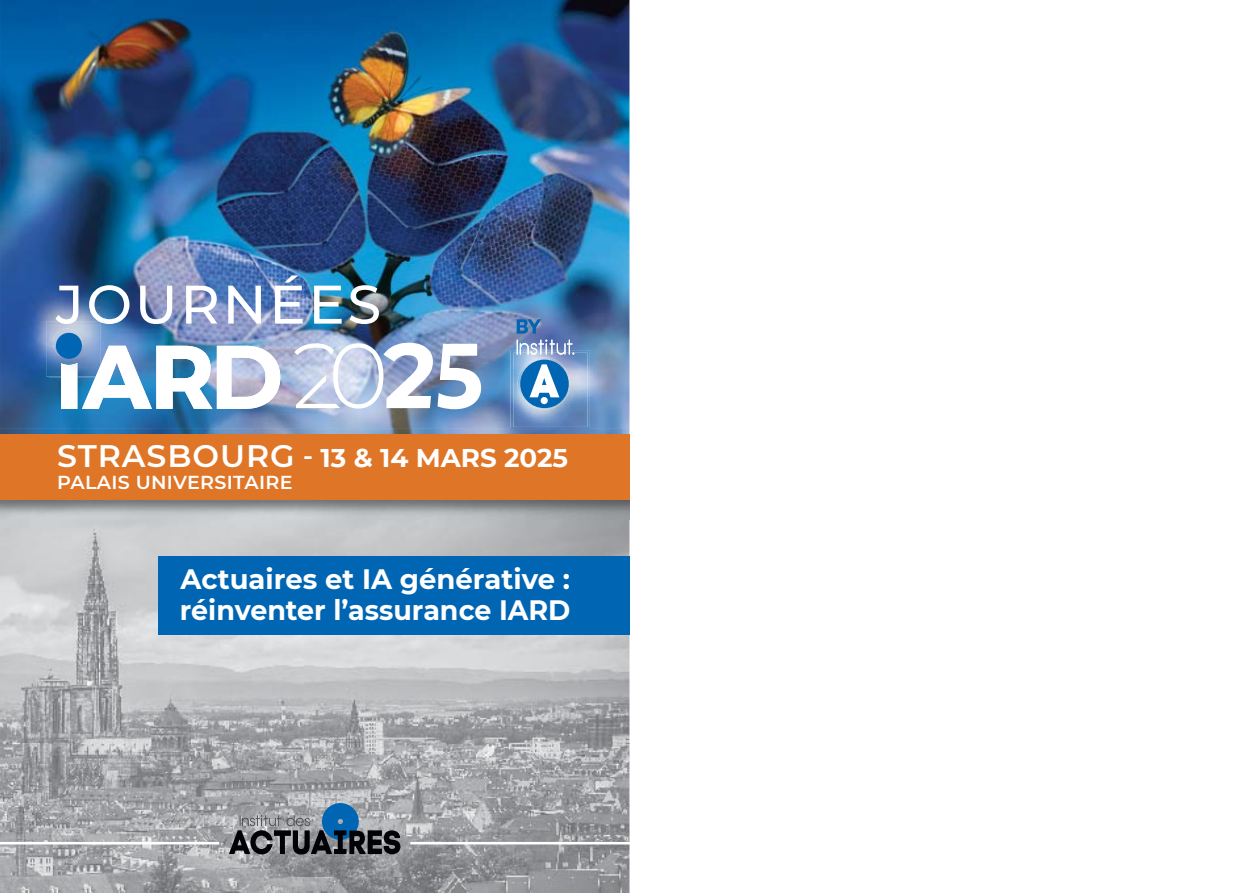
<style>
.page{position:relative;width:1259px;height:893px;background:#fff}
.page>*{position:absolute;margin:0;border:0;box-sizing:border-box;transform-origin:0 0}
.t1{font:700 28.05px/30.9px "Montserrat";color:#fff}
.t2{font:700 25.65px "Montserrat";color:#fff}
.t3{font:600 18.75px "Montserrat";letter-spacing:.015em;color:#fff}
.s1{font-weight:600;font-size:31.05px}
.s2{font-weight:600}
</style>
<div class="page">
<img style="left:0;top:519px;width:629px;height:374px">
<img style="left:0;top:0;width:629px;height:428px">
<img style="left:46px;top:322px;width:55px;height:55px">
<svg style="left:61px;top:346px;width:219px;height:63px"></svg>
<img style="left:55px;top:275px;width:324px;height:49px">
<svg style="left:294px;top:343px;width:187px;height:66px"></svg>
<div style="left:158px;top:556px;width:471px;height:79px;background:#0066b3"></div>
<img style="left:0;top:500px;width:629px;height:19px">
<img style="left:0;top:428px;width:629px;height:6px">
<div style="left:0;top:434px;width:629px;height:66px;background:#df7527"></div>
<svg style="left:229px;top:803px;width:171px;height:51px"></svg>
<hr style="left:0;top:842px;width:219px;height:2px;background:#fff">
<hr style="left:410px;top:842px;width:219px;height:2px;background:#fff">
<img style="left:49px;top:377px;width:12px;height:1px">
<img style="left:61px;top:377px;width:40px;height:1px">
<img style="left:49px;top:326px;width:52px;height:51px">
<img style="left:53px;top:329px;width:29px;height:29px;border-radius:50%">
<div style="left:56px;top:333px;width:26px;height:26px;background:#0066b3;border-radius:50%"></div>
<img style="left:510px;top:350px;width:79px;height:79px">
<img style="left:513px;top:353px;width:74px;height:74px">
<svg style="left:517px;top:340px;width:57px;height:13px"></svg>
<img style="left:518px;top:357px;width:52px;height:53px;border-radius:50%">
<img style="left:517px;top:353px;width:57px;height:2px">
<div style="left:520px;top:360px;width:49px;height:48px;background:#0066b3;border-radius:50%"></div>
<div style="left:540px;top:397px;width:8px;height:7px;background:#fff;border-radius:50%"></div>
<svg style="left:529px;top:364px;width:30px;height:33px"></svg>
<svg style="left:517px;top:319px;width:24px;height:15px"></svg>
<p class="t2" style="left:57px;top:443px;width:512px"><span class="s1">STRASBOURG</span> <span class="s2">-</span> 13 &amp; 14 MARS 2025</p>
<p class="t3" style="left:57px;top:471px;width:237px">PALAIS UNIVERSITAIRE</p>
<p class="t1" style="left:180px;top:563px;width:392px">Actuaires et IA générative : réinventer l’assurance IARD</p>
</div>
